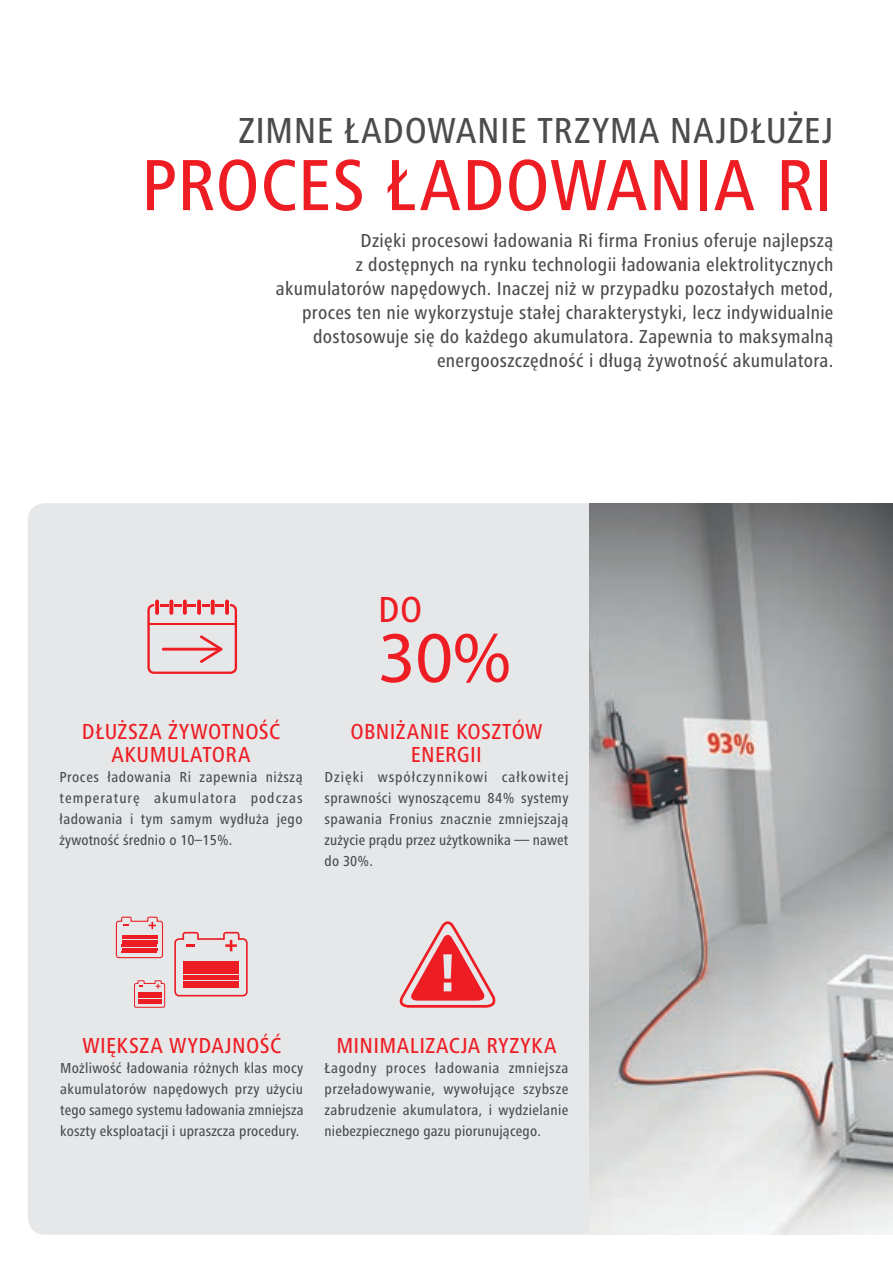
<style>
.page{position:relative;width:893px;height:1263px;background:#fff}
.page>*{position:absolute;margin:0;border:0;box-sizing:border-box;transform-origin:0 0}
.t1{font:500 condensed 75px "Frutiger Next LTW1 G";color:#ee1d23}
.t2{font:73.2px "Myriad Pro";color:#ee1d23}
.t3{font:500 condensed 37.5px "Frutiger Next LTW1 G";letter-spacing:.015em;color:#4b4c4d}
.t4{font:500 condensed 37.5px "Frutiger Next LTW1 G";color:#ee1d23}
.t5{font:500 condensed 22.5px/22.5px "Frutiger Next LTW1 G";letter-spacing:.02em;color:#ee1d23;text-align:center}
.t6{font:500 condensed 19.5px/24px "Frutiger Next LTW1 G";letter-spacing:.015em;color:#4b4c4d;text-align:right}
.t7{font:500 condensed 15px/21px "Frutiger Next LTW1 G";letter-spacing:.01em;color:#4b4c4d;text-align:justify}
</style>
<div class="page">
<div style="left:28px;top:503px;width:562px;height:731px;background:#e6e7e9"></div>
<img style="left:590px;top:503px;width:303px;height:731px">
<svg style="left:225px;top:600px;width:4px;height:15px"></svg>
<svg style="left:211px;top:600px;width:4px;height:15px"></svg>
<svg style="left:197px;top:600px;width:4px;height:15px"></svg>
<svg style="left:183px;top:600px;width:4px;height:15px"></svg>
<svg style="left:169px;top:600px;width:4px;height:15px"></svg>
<svg style="left:155px;top:600px;width:4px;height:15px"></svg>
<svg style="left:147px;top:604px;width:90px;height:70px;background:#e7bbbe"></svg>
<svg style="left:115px;top:916px;width:49px;height:43px;background:#e7c0c3"></svg>
<hr style="left:122px;top:948px;width:35px;height:2px;background:#ee1d23">
<hr style="left:121px;top:944px;width:36px;height:3px;background:#ee1d23">
<hr style="left:122px;top:940px;width:35px;height:3px;background:#ee1d23">
<hr style="left:121px;top:951px;width:36px;height:2px;background:#ee1d23">
<hr style="left:122px;top:935px;width:35px;height:4px;background:#ee1d23">
<svg style="left:173px;top:931px;width:76px;height:66px;background:#e7bfc2"></svg>
<hr style="left:183px;top:981px;width:56px;height:3px;background:#ee1d23">
<hr style="left:183px;top:975px;width:56px;height:4px;background:#ee1d23">
<div style="left:183px;top:968px;width:56px;height:6px;background:#ee1d23"></div>
<hr style="left:183px;top:986px;width:56px;height:2px;background:#ee1d23">
<div style="left:183px;top:961px;width:56px;height:6px;background:#ee1d23"></div>
<svg style="left:134px;top:980px;width:31px;height:28px"></svg>
<hr style="left:138px;top:993px;width:23px;height:2px;background:#ee1d23">
<svg style="left:399px;top:921px;width:97px;height:87px;background:#e9989b"></svg>
<h3 class="t3" style="left:239px;top:109px;width:596px">ZIMNE ŁADOWANIE TRZYMA NAJDŁUŻEJ</h3>
<h1 class="t1" style="left:141px;top:142px;width:73px">Proces</h1>
<h1 class="t1" style="left:386px;top:142px;width:42px">ładowania</h1>
<h1 class="t1" style="left:776px;top:142px;width:47px">Ri</h1>
<p class="t6" style="left:276px;top:229px;width:559px">Dzięki procesowi ładowania Ri firma Fronius oferuje najlepszą<br>z dostępnych na rynku technologii ładowania elektrolitycznych akumulatorów napędowych. Inaczej niż w przypadku pozostałych metod, proces ten nie wykorzystuje stałej charakterystyki, lecz indywidualnie dostosowuje się do każdego akumulatora. Zapewnia to maksymalną energooszczędność i długą żywotność akumulatora.</p>
<h3 class="t4" style="left:378px;top:588px;width:46px">DO</h3>
<h3 class="t5" style="left:82px;top:720px;width:200px">DŁUŻSZA ŻYWOTNOŚĆ<br>AKUMULATORA</h3>
<p class="t7" style="left:60px;top:766px;width:245px">Proces ładowania Ri zapewnia niższą temperaturę akumulatora podczas ładowania i tym samym wydłuża jego żywotność średnio o 10–15%.</p>
<h2 class="t2" style="left:378px;top:612px;width:134px">30%</h2>
<h3 class="t5" style="left:350px;top:720px;width:37px">Obniżanie</h3>
<h3 class="t5" style="left:456px;top:720px;width:61px">kosztów</h3>
<h3 class="t5" style="left:411px;top:743px;width:12px">ener</h3>
<h3 class="t5" style="left:457px;top:743px;width:19px">gii</h3>
<p class="t7" style="left:325px;top:766px;width:245px">Dzięki współczynnikowi całkowitej sprawności wynoszącemu 84% systemy spawania Fronius znacznie zmniejszają zużycie prądu przez użytkownika — nawet do 30%.</p>
<h3 class="t5" style="left:82px;top:1034px;width:101px">Większa wydajno</h3>
<h3 class="t5" style="left:260px;top:1034px;width:20px">ść</h3>
<p class="t7" style="left:60px;top:1057px;width:245px">Możliwość ładowania różnych klas mocy akumulatorów napędowych przy użyciu tego samego systemu ładowania zmniejsza koszty eksploatacji i upraszcza procedury.</p>
<h3 class="t5" style="left:336px;top:1034px;width:28px">Minimali</h3>
<h3 class="t5" style="left:425px;top:1034px;width:23px">zacja</h3>
<h3 class="t5" style="left:487px;top:1034px;width:47px">ryzyka</h3>
<p class="t7" style="left:325px;top:1057px;width:245px">Łagodny proces ładowania zmniejsza przeładowywanie, wywołujące szybsze zabrudzenie akumulatora, i wydzielanie niebezpiecznego gazu piorunującego.</p>
</div>
